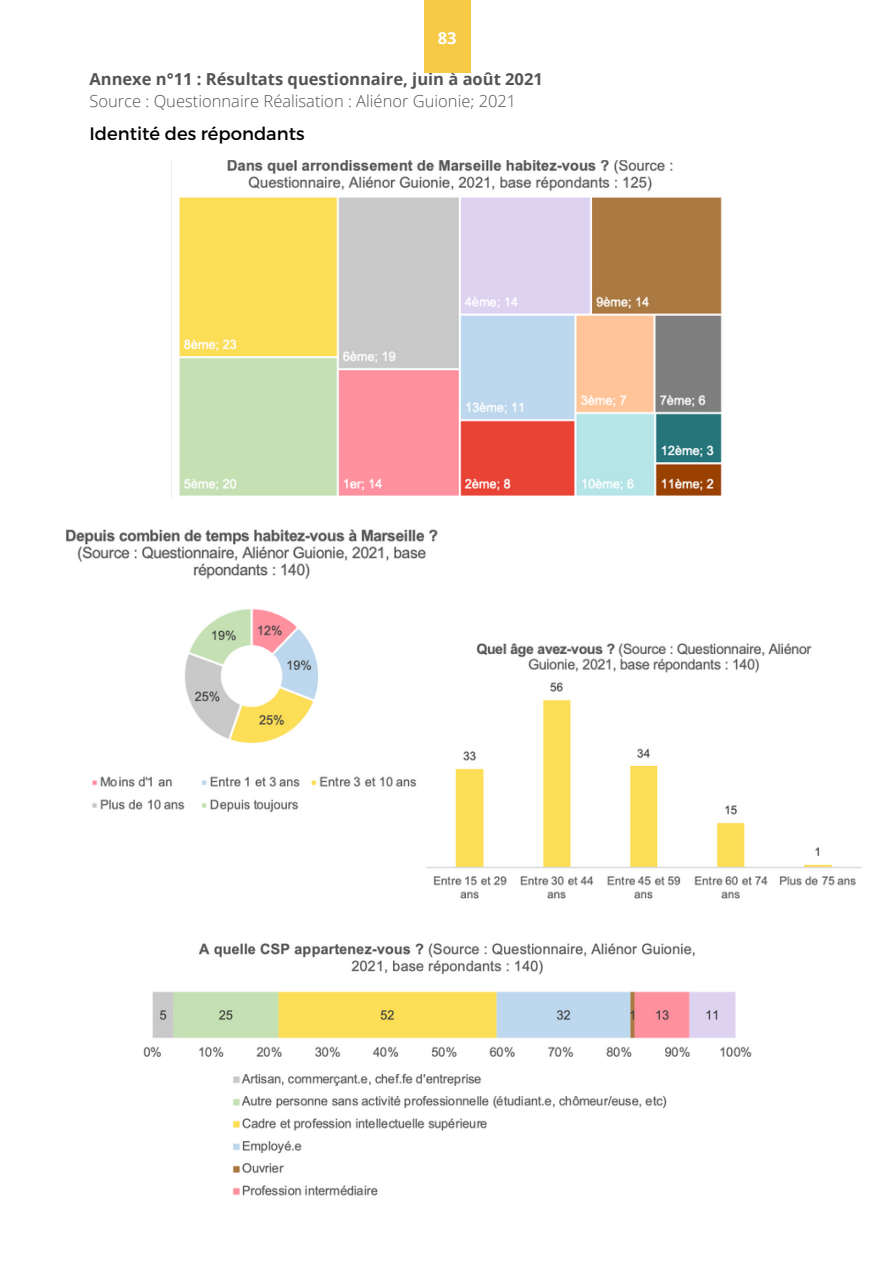
<style>
.page{position:relative;width:894px;height:1264px;background:#fff}
.page>*{position:absolute;margin:0;border:0;box-sizing:border-box;transform-origin:0 0}
.t1{font:18px "Montserrat";color:#000}
.t2{font:300 16.5px "Open Sans";color:#545454}
.t3{font:700 16.5px "Open Sans";color:#545454}
.t4{font:700 16.5px "Open Sans";color:#fff}
</style>
<div class="page">
<img style="left:179px;top:160px;width:543px;height:336px">
<img style="left:66px;top:529px;width:372px;height:284px">
<img style="left:421px;top:632px;width:441px;height:267px">
<img style="left:143px;top:943px;width:609px;height:253px">
<div style="left:424px;top:0;width:46px;height:72px;background:#f6ca47"></div>
<p class="t4" style="left:437px;top:26px;width:20px">83</p>
<p class="t3" style="left:89px;top:67px;width:455px">Annexe n°11 : Résultats questionnaire, juin à août 2021</p>
<p class="t2" style="left:89px;top:90px;width:428px">Source : Questionnaire Réalisation : Aliénor Guionie; 2021</p>
<p class="t1" style="left:89px;top:122px;width:217px">Identité des répondants</p>
</div>
